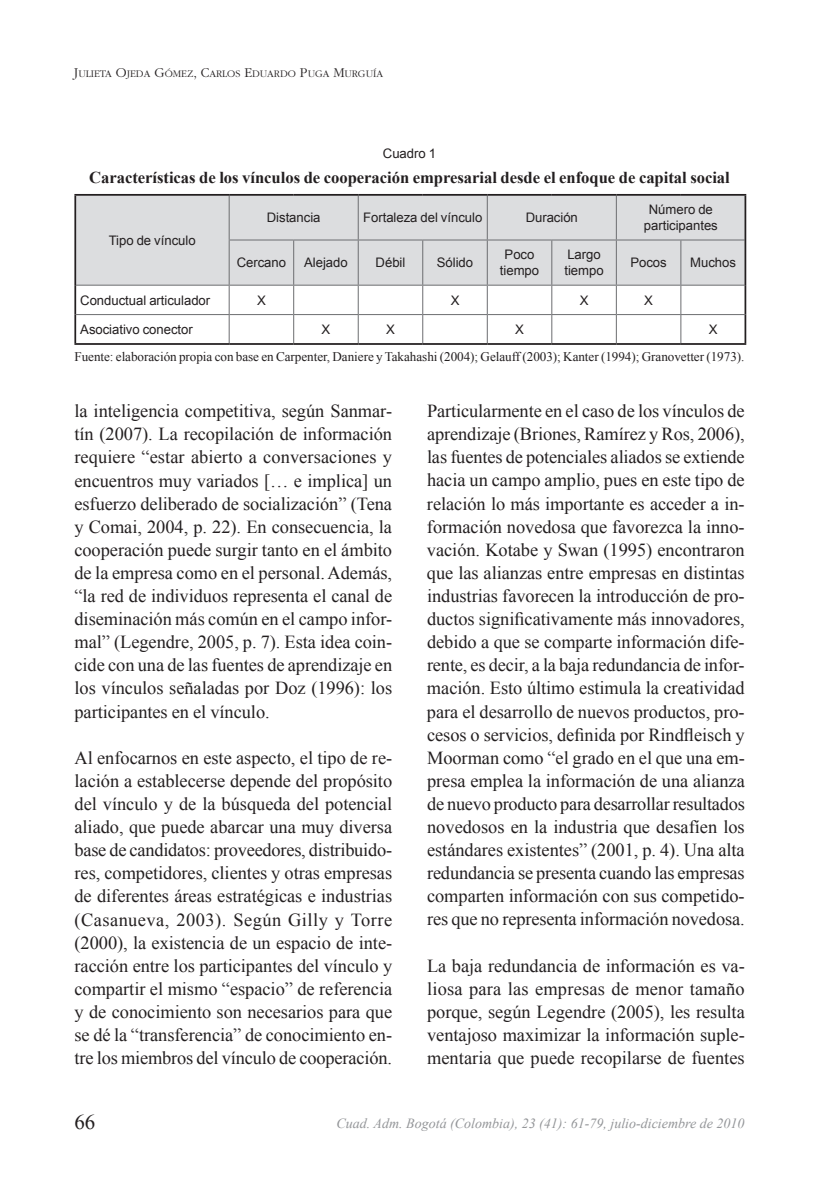
<style>
.page{position:relative;width:819px;height:1191px;background:#fff}
.page>*{position:absolute;margin:0;border:0;box-sizing:border-box;transform-origin:0 0}
.t1{font:21px "Times New Roman";color:#231f20}
.t2{font:18.38px/23.1px "Times New Roman";letter-spacing:-.005em;color:#231f20;text-align:justify}
.t3{font:700 16.62px "Times New Roman";letter-spacing:-.005em;color:#231f20}
.t4{font:italic 14px "Times New Roman";color:#939598}
.t5{font:13.12px/15.8px "Arial";letter-spacing:-.005em;color:#231f20;text-align:center}
.t6{font:13.12px "Times New Roman";letter-spacing:-.005em;color:#231f20}
.t7{font:300 10.5px "Garamond";letter-spacing:-.005em;color:#231f20}
.s1{font-size:14px}
</style>
<div class="page">
<div style="left:76px;top:196px;width:668px;height:89px;background:#dcdddf"></div>
<hr style="left:229px;top:196px;width:1px;height:43px;background:#6c6d70">
<hr style="left:358px;top:196px;width:1px;height:43px;background:#6c6d70">
<hr style="left:487px;top:196px;width:1px;height:43px;background:#6c6d70">
<hr style="left:616px;top:196px;width:1px;height:43px;background:#6c6d70">
<hr style="left:229px;top:239px;width:65px;height:1px;background:#6c6d70">
<hr style="left:229px;top:240px;width:1px;height:45px;background:#6c6d70">
<hr style="left:294px;top:239px;width:64px;height:1px;background:#6c6d70">
<hr style="left:293px;top:240px;width:1px;height:45px;background:#6c6d70">
<hr style="left:358px;top:239px;width:64px;height:1px;background:#6c6d70">
<hr style="left:358px;top:240px;width:1px;height:45px;background:#6c6d70">
<hr style="left:422px;top:239px;width:65px;height:1px;background:#6c6d70">
<hr style="left:422px;top:240px;width:1px;height:45px;background:#6c6d70">
<hr style="left:487px;top:239px;width:64px;height:1px;background:#6c6d70">
<hr style="left:487px;top:240px;width:1px;height:45px;background:#6c6d70">
<hr style="left:551px;top:239px;width:65px;height:1px;background:#6c6d70">
<hr style="left:551px;top:240px;width:1px;height:45px;background:#6c6d70">
<hr style="left:616px;top:239px;width:64px;height:1px;background:#6c6d70">
<hr style="left:616px;top:240px;width:1px;height:45px;background:#6c6d70">
<hr style="left:680px;top:239px;width:64px;height:1px;background:#6c6d70">
<hr style="left:680px;top:240px;width:1px;height:45px;background:#6c6d70">
<hr style="left:76px;top:285px;width:153px;height:1px;background:#6c6d70">
<hr style="left:229px;top:285px;width:65px;height:1px;background:#6c6d70">
<hr style="left:294px;top:285px;width:64px;height:1px;background:#6c6d70">
<hr style="left:358px;top:285px;width:64px;height:1px;background:#6c6d70">
<hr style="left:422px;top:285px;width:65px;height:1px;background:#6c6d70">
<hr style="left:487px;top:285px;width:64px;height:1px;background:#6c6d70">
<hr style="left:551px;top:285px;width:65px;height:1px;background:#6c6d70">
<hr style="left:616px;top:285px;width:64px;height:1px;background:#6c6d70">
<hr style="left:680px;top:285px;width:64px;height:1px;background:#6c6d70">
<hr style="left:76px;top:314px;width:153px;height:1px;background:#6c6d70">
<hr style="left:229px;top:314px;width:65px;height:1px;background:#6c6d70">
<svg style="left:229px;top:285px;width:1px;height:58px"></svg>
<hr style="left:294px;top:314px;width:64px;height:1px;background:#6c6d70">
<svg style="left:293px;top:285px;width:1px;height:58px"></svg>
<hr style="left:358px;top:314px;width:64px;height:1px;background:#6c6d70">
<svg style="left:358px;top:285px;width:1px;height:58px"></svg>
<hr style="left:422px;top:314px;width:65px;height:1px;background:#6c6d70">
<svg style="left:422px;top:285px;width:1px;height:58px"></svg>
<hr style="left:487px;top:314px;width:64px;height:1px;background:#6c6d70">
<svg style="left:487px;top:285px;width:1px;height:58px"></svg>
<hr style="left:551px;top:314px;width:65px;height:1px;background:#6c6d70">
<svg style="left:551px;top:285px;width:1px;height:58px"></svg>
<hr style="left:616px;top:314px;width:64px;height:1px;background:#6c6d70">
<svg style="left:616px;top:285px;width:1px;height:58px"></svg>
<hr style="left:680px;top:314px;width:64px;height:1px;background:#6c6d70">
<svg style="left:680px;top:285px;width:1px;height:58px"></svg>
<hr style="left:74px;top:194px;width:155px;height:2px;background:#231f20">
<hr style="left:74px;top:196px;width:2px;height:44px;background:#231f20">
<hr style="left:74px;top:240px;width:2px;height:45px;background:#231f20">
<hr style="left:229px;top:194px;width:65px;height:2px;background:#231f20">
<hr style="left:294px;top:194px;width:64px;height:2px;background:#231f20">
<hr style="left:358px;top:194px;width:64px;height:2px;background:#231f20">
<hr style="left:422px;top:194px;width:65px;height:2px;background:#231f20">
<hr style="left:487px;top:194px;width:64px;height:2px;background:#231f20">
<hr style="left:551px;top:194px;width:65px;height:2px;background:#231f20">
<hr style="left:616px;top:194px;width:64px;height:2px;background:#231f20">
<hr style="left:680px;top:194px;width:66px;height:2px;background:#231f20">
<hr style="left:744px;top:196px;width:2px;height:44px;background:#231f20">
<hr style="left:744px;top:240px;width:2px;height:45px;background:#231f20">
<hr style="left:74px;top:285px;width:2px;height:29px;background:#231f20">
<hr style="left:744px;top:285px;width:2px;height:29px;background:#231f20">
<hr style="left:74px;top:314px;width:2px;height:29px;background:#231f20">
<hr style="left:744px;top:314px;width:2px;height:29px;background:#231f20">
<hr style="left:74px;top:343px;width:155px;height:2px;background:#231f20">
<hr style="left:229px;top:343px;width:65px;height:2px;background:#231f20">
<hr style="left:294px;top:343px;width:64px;height:2px;background:#231f20">
<hr style="left:358px;top:343px;width:64px;height:2px;background:#231f20">
<hr style="left:422px;top:343px;width:65px;height:2px;background:#231f20">
<hr style="left:487px;top:343px;width:64px;height:2px;background:#231f20">
<hr style="left:551px;top:343px;width:65px;height:2px;background:#231f20">
<hr style="left:616px;top:343px;width:64px;height:2px;background:#231f20">
<hr style="left:680px;top:343px;width:66px;height:2px;background:#231f20">
<p class="t7" style="left:74px;top:68px;width:310px"><span class="s1">J</span>ULIETA <span class="s1">O</span>JEDA <span class="s1">G</span>ÓMEZ<span class="s1">, C</span>ARLOS <span class="s1">E</span>DUARDO <span class="s1">P</span>UGA <span class="s1">M</span>URGUÍA</p>
<p class="t5" style="left:383px;top:146px;width:55px">Cuadro 1</p>
<p class="t3" style="left:89px;top:166px;width:642px">Características de los vínculos de cooperación empresarial desde el enfoque de capital social</p>
<p class="t5" style="left:109px;top:232px;width:88px">Tipo de vínculo</p>
<p class="t5" style="left:267px;top:210px;width:55px">Distancia</p>
<p class="t5" style="left:363px;top:210px;width:121px">Fortaleza del vínculo</p>
<p class="t5" style="left:525px;top:210px;width:54px">Duración</p>
<p class="t5" style="left:643px;top:202px;width:75px">Número de participantes</p>
<p class="t5" style="left:237px;top:255px;width:51px">Cercano</p>
<p class="t5" style="left:304px;top:255px;width:45px">Alejado</p>
<p class="t5" style="left:375px;top:255px;width:31px">Débil</p>
<p class="t5" style="left:437px;top:255px;width:38px">Sólido</p>
<p class="t5" style="left:500px;top:247px;width:41px">Poco tiempo</p>
<p class="t5" style="left:564px;top:247px;width:41px;text-align:left">Largo tiempo</p>
<p class="t5" style="left:630px;top:255px;width:38px">Pocos</p>
<p class="t5" style="left:690px;top:255px;width:47px">Muchos</p>
<p class="t5" style="left:80px;top:292px;width:131px">Conductual articulador</p>
<p class="t5" style="left:257px;top:292px;width:10px">X</p>
<p class="t5" style="left:450px;top:292px;width:10px">X</p>
<p class="t5" style="left:579px;top:292px;width:10px">X</p>
<p class="t5" style="left:644px;top:292px;width:10px">X</p>
<p class="t5" style="left:80px;top:322px;width:114px">Asociativo conector</p>
<p class="t5" style="left:321px;top:322px;width:10px">X</p>
<p class="t5" style="left:386px;top:322px;width:10px">X</p>
<p class="t5" style="left:515px;top:322px;width:10px">X</p>
<p class="t5" style="left:708px;top:322px;width:10px">X</p>
<p class="t6" style="left:74px;top:348px;width:671px">Fuente: elaboración propia con base en Carpenter, Daniere y Takahashi (2004); Gelauff (2003); Kanter (1994); Granovetter (1973).</p>
<p class="t2" style="left:74px;top:399px;width:319px">la inteligencia competitiva, según Sanmar&shy;tín (2007). La recopilación de información requiere “estar abierto a conversaciones y encuentros muy variados [… e implica] un esfuerzo deliberado de socialización” (Tena y Comai, 2004, p. 22). En consecuencia, la cooperación puede surgir tanto en el ámbito de la empresa como en el personal.Además, “la red de individuos representa el canal de diseminación más común en el campo infor&shy;mal” (Legendre, 2005, p. 7). Esta idea coin&shy;cide con una de las fuentes de aprendizaje en los vínculos señaladas por Doz (1996): los participantes en el vínculo.</p>
<p class="t2" style="left:74px;top:746px;width:319px">Al enfocarnos en este aspecto, el tipo de re&shy;lación a establecerse depende del propósito del vínculo y de la búsqueda del potencial aliado, que puede abarcar una muy diversa base de candidatos: proveedores, distribuido&shy;res, competidores, clientes y otras empresas de diferentes áreas estratégicas e industrias (Casanueva, 2003). Según Gilly y Torre (2000), la existencia de un espacio de inte&shy;racción entre los participantes del vínculo y compartir el mismo “espacio” de referencia y de conocimiento son necesarios para que se dé la “transferencia” de conocimiento en&shy;tre los miembros del vínculo de cooperación.</p>
<p class="t2" style="left:427px;top:399px;width:319px">Particularmente en el caso de los vínculos de aprendizaje (Briones, Ramírez y Ros, 2006), las fuentes de potenciales aliados se extiende hacia un campo amplio, pues en este tipo de relación lo más importante es acceder a in&shy;formación novedosa que favorezca la inno&shy;vación. Kotabe y Swan (1995) encontraron que las alianzas entre empresas en distintas industrias favorecen la introducción de pro&shy;ductos significativamente más innovadores, debido a que se comparte información dife&shy;rente, es decir, a la baja redundancia de infor&shy;mación. Esto último estimula la creatividad para el desarrollo de nuevos productos, pro&shy;cesos o servicios, definida por Rindfleisch y Moorman como “el grado en el que una em&shy;presa emplea la información de una alianza de nuevo producto para desarrollar resultados novedosos en la industria que desafíen los estándares existentes” (2001, p. 4). Una alta redundancia se presenta cuando las empresas comparten información con sus competido&shy;res que no representa información novedosa.</p>
<p class="t2" style="left:427px;top:953px;width:319px">La baja redundancia de información es va&shy;liosa para las empresas de menor tamaño porque, según Legendre (2005), les resulta ventajoso maximizar la información suple&shy;mentaria que puede recopilarse de fuentes</p>
<p class="t1" style="left:74px;top:1107px;width:22px">66</p>
<p class="t4" style="left:336px;top:1113px;width:409px">Cuad. Adm. Bogotá (Colombia), 23 (41): 61-79, julio-diciembre de 2010</p>
</div>
